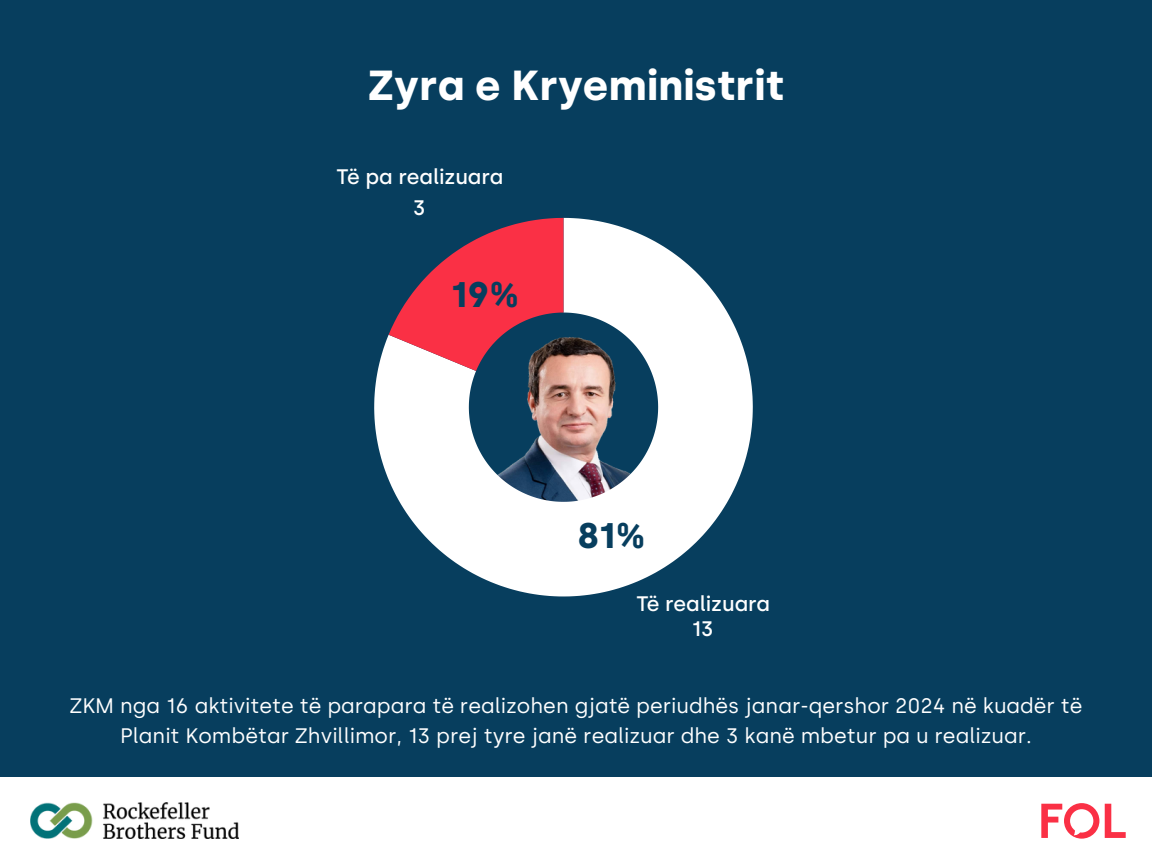
<style>
.page{position:relative;width:1152px;height:864px;background:#073e5e}
.page>*{position:absolute;margin:0;border:0;box-sizing:border-box;transform-origin:0 0}
.t1{font:700 42px "Silka";color:#fff}
.t2{font:700 35.55px "Silka";color:#073e5e}
.t3{font:21px/29.2px "Silka";color:#fff;text-align:center}
.t4{font:500 21px/25.5px "Silka";color:#fff;text-align:center}
</style>
<div class="page">
<svg style="left:374px;top:218px;width:379px;height:378px;fill:#fff"></svg>
<svg style="left:389px;top:218px;width:174px;height:153px"></svg>
<div style="left:0;top:778px;width:1152px;height:86px;background:#fff"></div>
<img style="left:30px;top:803px;width:208px;height:36px">
<svg style="left:1105px;top:804px;width:21px;height:34px"></svg>
<svg style="left:1041px;top:803px;width:58px;height:36px"></svg>
<h1 class="t1" style="left:368px;top:60px;width:418px">Zyra e Kryeministrit</h1>
<p class="t4" style="left:337px;top:162px;width:168px;line-height:30.2px">Të pa realizuara<br>3</p>
<h2 class="t2" style="left:451px;top:273px;width:70px">19%</h2>
<p class="t2" style="left:577px;top:514px;width:70px">81%</p>
<p class="t4" style="left:636px;top:591px;width:135px">Të realizuara<br>13</p>
<p class="t3" style="left:69px;top:691px;width:1015px">ZKM nga 16 aktivitete të parapara të realizohen gjatë periudhës janar-qershor 2024 në kuadër të<br>Planit Kombëtar Zhvillimor, 13 prej tyre janë realizuar dhe 3 kanë mbetur pa u realizuar.</p>
</div>
